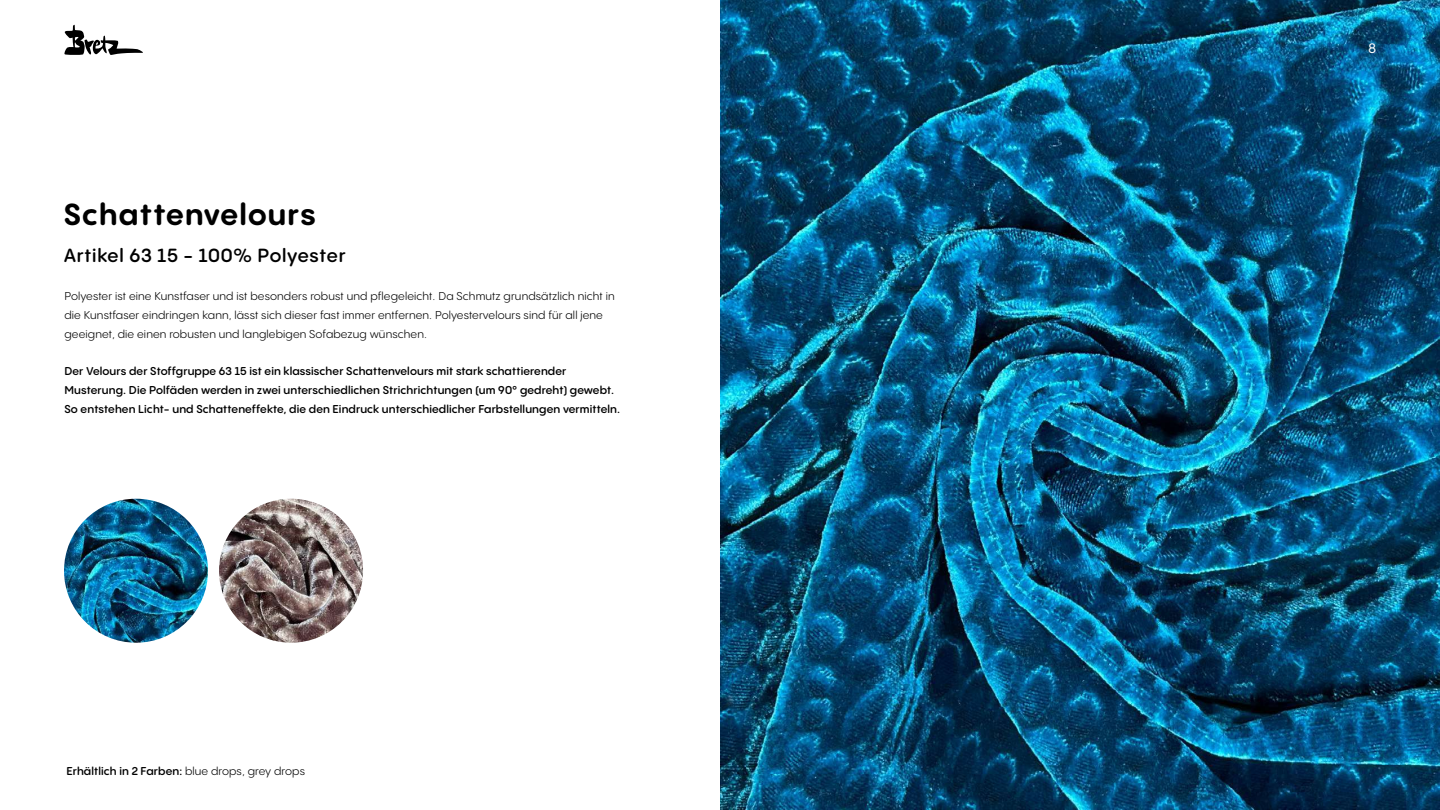
<style>
.page{position:relative;width:1440px;height:810px;background:#fff}
.page>*{position:absolute;margin:0;border:0;box-sizing:border-box;transform-origin:0 0}
.t1{font:700 30px "PP Pangram Sans Rounded";letter-spacing:.04em;color:#000}
.t2{font:600 18.75px "PP Pangram Sans Rounded";letter-spacing:.04em;color:#000}
.t3{font:500 13.5px "PP Pangram Sans Rounded";color:#fff}
.t4{font:600 11.25px/18.8px "PP Pangram Sans Rounded";letter-spacing:.01em;color:#000}
.t5{font:11.25px/18.8px "PP Pangram Sans Rounded";letter-spacing:.01em;color:#000}
.s1{font-weight:400}
</style>
<div class="page">
<svg style="left:64px;top:25px;width:79px;height:30px"></svg>
<img style="left:720px;top:0;width:720px;height:810px">
<img style="left:64px;top:499px;width:144px;height:144px;border-radius:72px">
<img style="left:219px;top:499px;width:144px;height:144px;border-radius:72px">
<h1 class="t1" style="left:64px;top:194px;width:253px">Schattenvelours</h1>
<h2 class="t2" style="left:64px;top:243px;width:283px">Artikel 63 15 - 100% Polyester</h2>
<p class="t5" style="left:64px;top:287px;width:552px">Polyester ist eine Kunstfaser und ist besonders robust und pflegeleicht. Da Schmutz grundsätzlich nicht in die Kunstfaser eindringen kann, lässt sich dieser fast immer entfernen. Polyestervelours sind für all jene geeignet, die einen robusten und langlebigen Sofabezug wünschen.</p>
<p class="t4" style="left:64px;top:361px;width:557px">Der Velours der Stoffgruppe 63 15 ist ein klassischer Schattenvelours mit stark schattierender<br>Musterung. Die Polfäden werden in zwei unterschiedlichen Strichrichtungen (um 90° gedreht) gewebt.<br>So entstehen Licht- und Schatteneffekte, die den Eindruck unterschiedlicher Farbstellungen vermitteln.</p>
<p class="t4" style="left:66px;top:762px;width:240px">Erhältlich in 2 Farben: <span class="s1">blue drops, grey drops</span></p>
<p class="t3" style="left:1369px;top:39px;width:9px">8</p>
</div>
